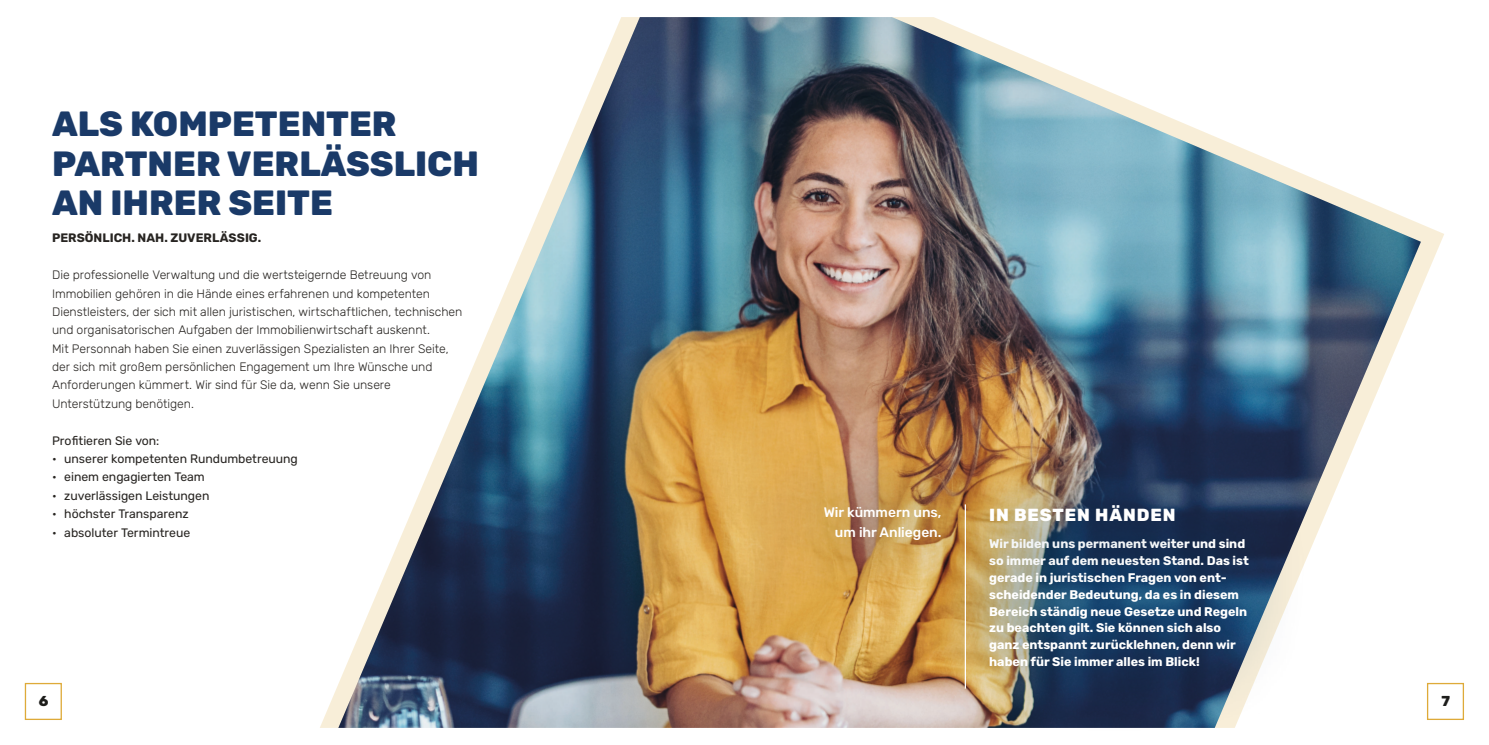
<style>
.page{position:relative;width:1489px;height:745px;background:#fff}
.page>*{position:absolute;margin:0;border:0;box-sizing:border-box;transform-origin:0 0}
.t1{font:800 35px/39.4px "Rubik";color:#1a3a68}
.t2{font:800 17.5px "Rubik";letter-spacing:.05em;color:#fff}
.t3{font:800 14.35px "Rubik";color:#1d1d1b}
.t4{font:500 13.74px/20px "Rubik";color:#fff;text-align:right}
.t5{font:700 12.51px/16.8px "Rubik";color:#fff}
.t6{font:300 12.25px/18.4px "Rubik";letter-spacing:-.005em;color:#272421}
.t7{font:12.25px "Rubik";letter-spacing:-.005em;color:#272421}
.t8{font:700 12.25px "Rubik";color:#272421}
</style>
<div class="page">
<img style="left:24px;top:17px;width:1440px;height:711px">
<div style="left:922px;top:471px;width:389px;height:263px;background:#003e6c;opacity:.75"></div>
<div style="left:764px;top:440px;width:237px;height:166px;background:#003e6c;opacity:.75"></div>
<div style="left:927px;top:439px;width:310px;height:150px;background:#003e6c;opacity:.75"></div>
<hr style="left:964px;top:504px;width:1px;height:184px;background:#fff">
<h1 class="t1" style="left:52px;top:104px;width:428px">ALS KOMPETENTER<br>PARTNER VERLÄSSLICH<br>AN IHRER SEITE</h1>
<p class="t8" style="left:52px;top:231px;width:210px">PERSÖNLICH. NAH. ZUVERLÄSSIG.</p>
<p class="t6" style="left:52px;top:266px;width:412px">Die professionelle Verwaltung und die wertsteigernde Betreuung von Immobilien gehören in die Hände eines erfahrenen und kompetenten Dienstleisters, der sich mit allen juristischen, wirtschaftlichen, technischen und organisatorischen Aufgaben der Immobilienwirtschaft auskennt.<br>Mit Personnah haben Sie einen zuverlässigen Spezialisten an Ihrer Seite, der sich mit großem persönlichen Engagement um Ihre Wünsche und Anforderungen kümmert. Wir sind für Sie da, wenn Sie unsere Unterstützung benötigen.</p>
<p class="t7" style="left:52px;top:433px;width:109px">Profitieren Sie von:</p>
<p class="t7" style="left:52px;top:451px;width:247px">• unserer kompetenten Rundumbetreuung</p>
<p class="t7" style="left:52px;top:470px;width:154px">• einem engagierten Team</p>
<p class="t7" style="left:52px;top:488px;width:159px">• zuverlässigen Leistungen</p>
<p class="t7" style="left:52px;top:506px;width:138px">• höchster Transparenz</p>
<p class="t7" style="left:52px;top:525px;width:140px">• absoluter Termintreue</p>
<p class="t4" style="left:823px;top:503px;width:119px">Wir kümmern uns, um ihr Anliegen.</p>
<h2 class="t2" style="left:989px;top:504px;width:188px">IN BESTEN HÄNDEN</h2>
<p class="t5" style="left:989px;top:535px;width:261px">Wir bilden uns permanent weiter und sind so immer auf dem neuesten Stand. Das ist gerade in juristischen Fragen von ent&shy;scheidender Bedeutung, da es in diesem Bereich ständig neue Gesetze und Regeln zu beachten gilt. Sie können sich also ganz entspannt zurücklehnen, denn wir haben für Sie immer alles im Blick!</p>
<p class="t3" style="left:39px;top:692px;width:11px">6</p>
<p class="t3" style="left:1441px;top:692px;width:10px">7</p>
</div>
